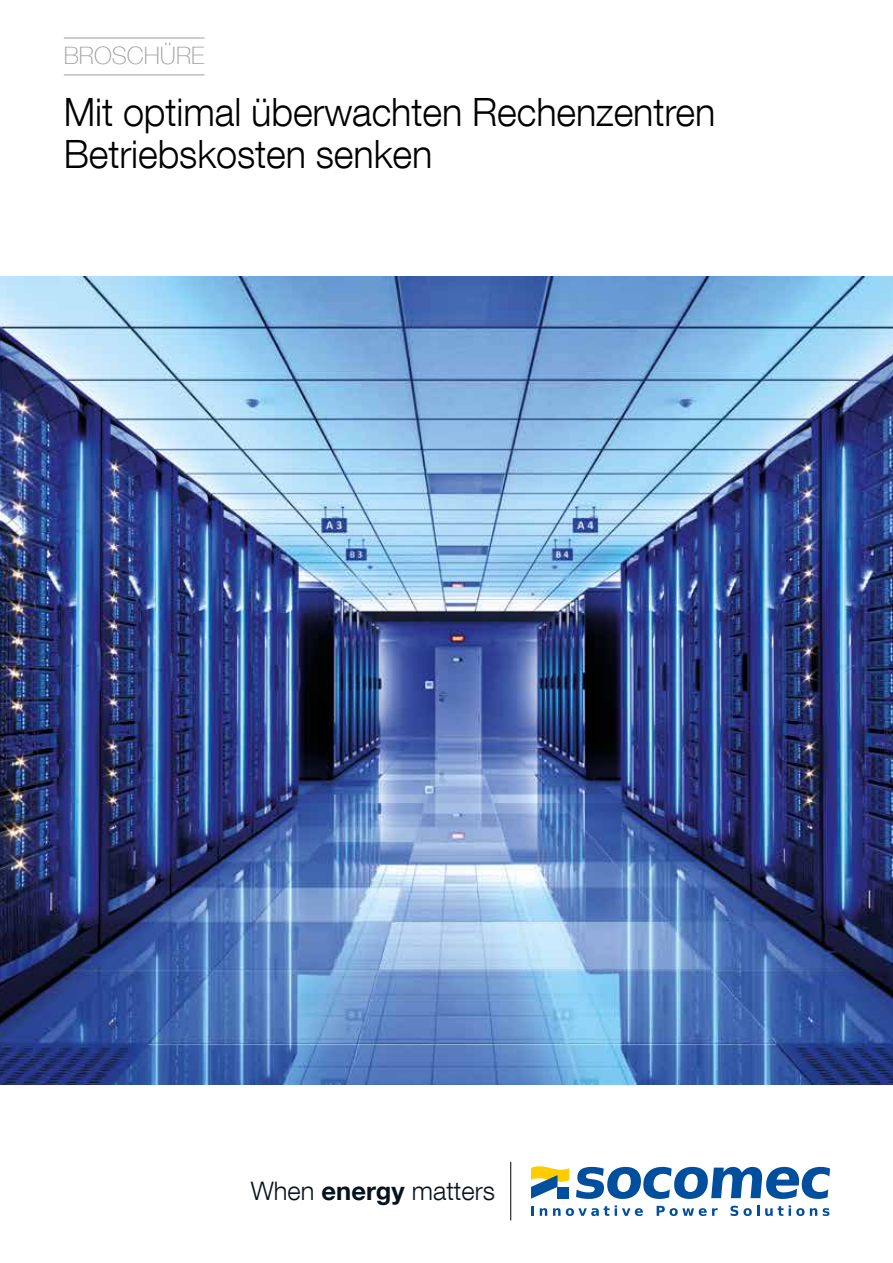
<style>
.page{position:relative;width:893px;height:1263px;background:#fff}
.page>*{position:absolute;margin:0;border:0;box-sizing:border-box;transform-origin:0 0}
.t1{font:300 39px/42.8px "Helvetica Neue LT Com";letter-spacing:-.005em;color:#000}
.t2{font:300 25.5px "Helvetica Neue LT Com";color:#07131c}
.t3{font:100 24px "Helvetica Neue LT Com";color:#9d9d9c}
.s1{font-weight:700}
</style>
<div class="page">
<img style="left:0;top:276px;width:893px;height:808px">
<svg style="left:576px;top:1167px;width:254px;height:32px"></svg>
<svg style="left:531px;top:1206px;width:3px;height:10px"></svg>
<svg style="left:540px;top:1208px;width:7px;height:8px"></svg>
<svg style="left:553px;top:1205px;width:90px;height:11px"></svg>
<svg style="left:657px;top:1206px;width:61px;height:10px"></svg>
<svg style="left:730px;top:1205px;width:29px;height:11px"></svg>
<svg style="left:765px;top:1205px;width:39px;height:11px"></svg>
<svg style="left:810px;top:1208px;width:7px;height:8px"></svg>
<svg style="left:823px;top:1208px;width:6px;height:8px"></svg>
<svg style="left:531px;top:1166px;width:38px;height:33px"></svg>
<hr style="left:510px;top:1162px;width:1px;height:58px;background:#000">
<hr style="left:64px;top:38px;width:141px;height:1px;background:#9d9d9c">
<hr style="left:64px;top:75px;width:141px;height:1px;background:#9d9d9c">
<p class="t3" style="left:64px;top:41px;width:142px">BROSCHÜRE</p>
<p class="t1" style="left:64px;top:90px;width:653px">Mit optimal überwachten Rechenzentren<br>Betriebskosten senken</p>
<p class="t2" style="left:251px;top:1175px;width:246px">When <span class="s1">energy</span> matters</p>
</div>
